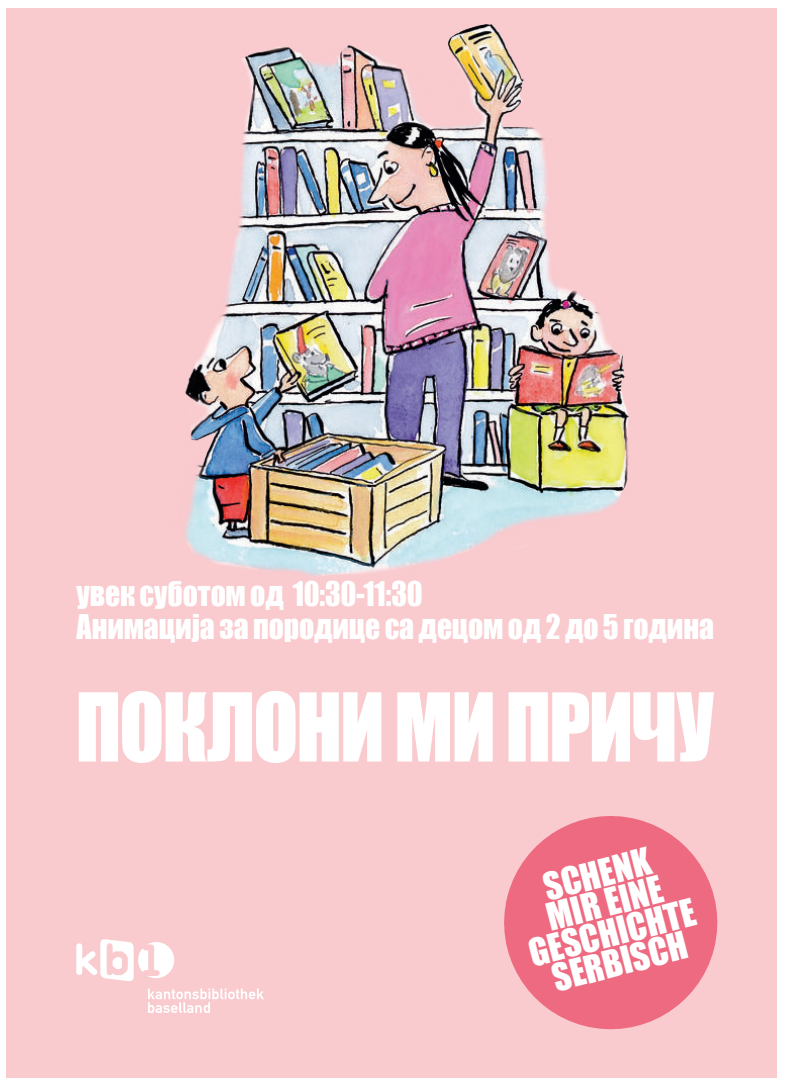
<style>
.page{position:relative;width:787px;height:1092px;background:#fff}
.page>*{position:absolute;margin:0;border:0;box-sizing:border-box;transform-origin:0 0}
.t1{font:87.5px "Impact";letter-spacing:-.03em;color:#fff;scale:.95 1}
.t2{font:35px/30px "Impact";color:#fff;text-align:center}
.t3{font:31.25px/32.5px "Impact";letter-spacing:-.005em;color:#fff;scale:.95 1}
</style>
<div class="page">
<div style="left:6px;top:8px;width:770px;height:1069px;background:#f9cace"></div>
<img style="left:185px;top:25px;width:444px;height:551px">
<svg style="left:504px;top:816px;width:214px;height:214px;fill:#ed6a81"></svg>
<svg style="left:148px;top:988px;width:116px;height:24px"></svg>
<svg style="left:76px;top:939px;width:98px;height:42px"></svg>
<p class="t3" style="left:77px;top:576px;width:672px">увек суботом од 10:30-11:30<br>Анимација за породице са децом од 2 до 5 година</p>
<h1 class="t1" style="left:75px;top:659px;width:673px">ПОКЛОНИ МИ ПРИЧУ</h1>
<p class="t2" style="left:511px;top:879px;width:172px;rotate:-14deg">SCHENK<br>MIR EINE<br>GESCHICHTE<br>SERBISCH</p>
</div>
